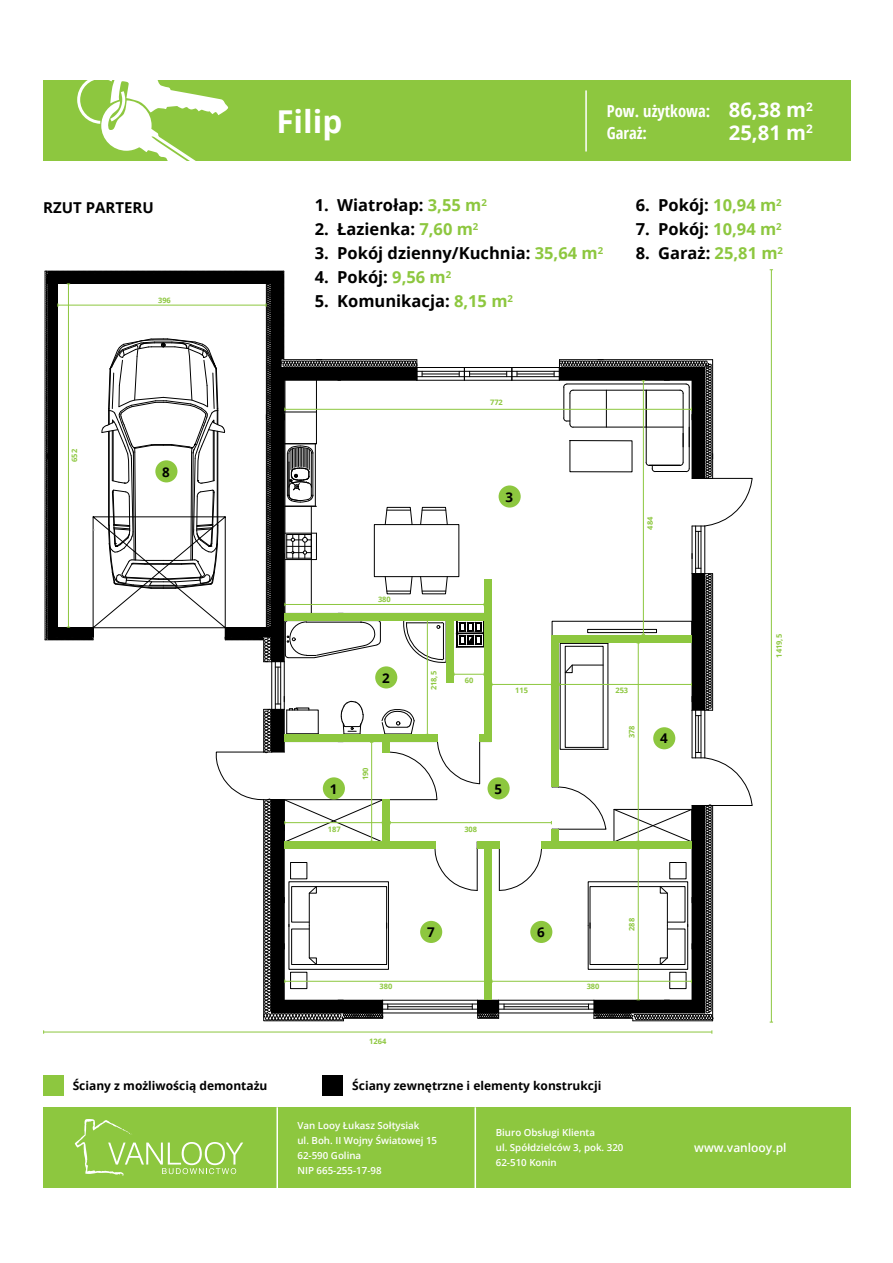
<style>
.page{position:relative;width:893px;height:1263px;background:#fff}
.page>*{position:absolute;margin:0;border:0;box-sizing:border-box;transform-origin:0 0}
.t1{font:700 31.5px "Open Sans";color:#fff}
.t2{font:700 20.25px/22.5px "Open Sans";color:#fff}
.t3{font:700 16.5px "Open Sans";color:#000}
.t4{font:700 16.5px/21.8px "Open Sans Condensed";color:#fff}
.t5{font:700 15px "Open Sans";color:#000}
.t6{font:700 13.35px "Open Sans";color:#000}
.t7{font:700 12px "Open Sans";color:#000}
.t8{font:600 12px "Open Sans";color:#fff}
.t9{font:600 9.75px/15px "Open Sans";color:#fff}
.t10{font:700 7.5px "Open Sans";color:#8dc73f}
.s1{color:#8dc73f}
</style>
<div class="page">
<div style="left:43px;top:1075px;width:20px;height:20px;background:#8dc73f"></div>
<div style="left:323px;top:1075px;width:20px;height:20px;background:#000"></div>
<div style="left:43px;top:1107px;width:808px;height:80px;background:#8dc73f"></div>
<div style="left:43px;top:81px;width:808px;height:80px;background:#8dc73f"></div>
<svg style="left:77px;top:81px;width:151px;height:80px"></svg>
<svg style="left:75px;top:1119px;width:168px;height:57px"></svg>
<hr style="left:276px;top:1107px;width:2px;height:83px;background:#fff">
<hr style="left:475px;top:1107px;width:1px;height:83px;background:#fff">
<hr style="left:585px;top:90px;width:2px;height:61px;background:#fff">
<hr style="left:44px;top:1032px;width:668px;height:1px;background:#8dc73f">
<hr style="left:771px;top:270px;width:1px;height:752px;background:#8dc73f">
<svg style="left:45px;top:271px;width:708px;height:750px"></svg>
<p class="t5" style="left:43px;top:197px;width:112px">RZUT PARTERU</p>
<p class="t10" style="left:69px;top:462px;width:14px;rotate:-90deg">652</p>
<p class="t10" style="left:158px;top:295px;width:14px">396</p>
<p class="t6" style="left:162px;top:462px;width:9px">8</p>
<h1 class="t1" style="left:276px;top:99px;width:68px">Filip</h1>
<p class="t4" style="left:607px;top:100px;width:105px">Pow. użytkowa:<br>Garaż:</p>
<p class="t2" style="left:729px;top:98px;width:85px">86,38 m<sup>2<br></sup>25,81 m<sup>2</sup></p>
<p class="t3" style="left:315px;top:194px;width:174px">1. Wiatrołap: <span class="s1">3,55 m</span><sup>2</sup></p>
<p class="t3" style="left:315px;top:218px;width:165px">2. Łazienka: <span class="s1">7,60 m</span><sup>2</sup></p>
<p class="t3" style="left:315px;top:242px;width:290px">3. Pokój dzienny/Kuchnia: <span class="s1">35,64 m</span><sup>2</sup></p>
<p class="t3" style="left:315px;top:266px;width:138px">4. Pokój: <span class="s1">9,56 m</span><sup>2</sup></p>
<p class="t3" style="left:315px;top:290px;width:200px">5. Komunikacja: <span class="s1">8,15 m</span><sup>2</sup></p>
<p class="t3" style="left:636px;top:194px;width:147px">6. Pokój: <span class="s1">10,94 m</span><sup>2</sup></p>
<p class="t3" style="left:636px;top:218px;width:147px">7. Pokój: <span class="s1">10,94 m</span><sup>2</sup></p>
<p class="t3" style="left:636px;top:242px;width:149px">8. Garaż: <span class="s1">25,81 m</span><sup>2</sup></p>
<p class="t10" style="left:378px;top:594px;width:14px">380</p>
<p class="t6" style="left:382px;top:668px;width:9px">2</p>
<p class="t10" style="left:490px;top:397px;width:14px">772</p>
<p class="t6" style="left:505px;top:487px;width:9px">3</p>
<p class="t10" style="left:645px;top:530px;width:14px;rotate:-90deg">484</p>
<p class="t10" style="left:428px;top:690px;width:21px;rotate:-90deg">218,5</p>
<p class="t10" style="left:465px;top:675px;width:10px">60</p>
<p class="t10" style="left:515px;top:685px;width:14px">115</p>
<p class="t10" style="left:615px;top:685px;width:14px">253</p>
<p class="t10" style="left:774px;top:658px;width:25px;rotate:-90deg">1419,5</p>
<p class="t6" style="left:330px;top:779px;width:9px">1</p>
<p class="t10" style="left:328px;top:823px;width:14px">187</p>
<p class="t10" style="left:360px;top:780px;width:14px;rotate:-90deg">190</p>
<p class="t10" style="left:464px;top:823px;width:14px">308</p>
<p class="t6" style="left:494px;top:779px;width:9px">5</p>
<p class="t10" style="left:626px;top:738px;width:14px;rotate:-90deg">378</p>
<p class="t6" style="left:660px;top:729px;width:9px">4</p>
<p class="t6" style="left:427px;top:923px;width:9px">7</p>
<p class="t6" style="left:537px;top:923px;width:9px">6</p>
<p class="t10" style="left:380px;top:981px;width:14px">380</p>
<p class="t10" style="left:587px;top:981px;width:14px">380</p>
<p class="t10" style="left:369px;top:1036px;width:19px">1264</p>
<p class="t10" style="left:626px;top:931px;width:14px;rotate:-90deg">288</p>
<p class="t7" style="left:73px;top:1077px;width:196px">Ściany z możliwością demontażu</p>
<p class="t7" style="left:352px;top:1077px;width:251px">Ściany zewnętrzne i elementy konstrukcji</p>
<p class="t9" style="left:297px;top:1117px;width:141px">Van Looy Łukasz Sołtysiak<br>ul. Boh. II Wojny Światowej 15<br>62-590 Golina<br>NIP 665-255-17-98</p>
<p class="t9" style="left:496px;top:1125px;width:129px">Biuro Obsługi Klienta<br>ul. Spółdzielców 3, pok. 320<br>62-510 Konin</p>
<p class="t8" style="left:694px;top:1139px;width:94px">www.vanlooy.pl</p>
</div>
